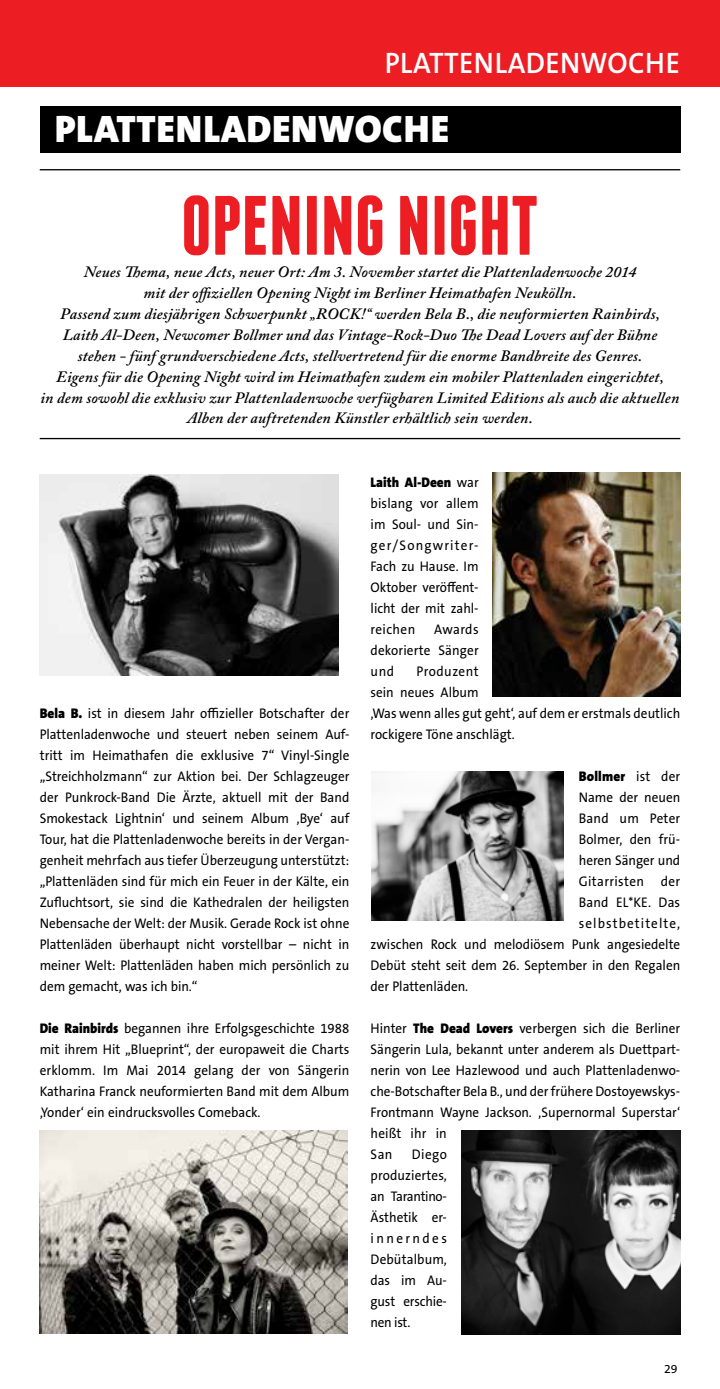
<style>
.page{position:relative;width:720px;height:1389px;background:#fff}
.page>*{position:absolute;margin:0;border:0;box-sizing:border-box;transform-origin:0 0}
.t1{font:700 84px "Franchise";color:#ed1d24}
.t2{font:900 38.5px "The Sans B Plus W9";letter-spacing:.015em;color:#fff}
.t3{font:600 29.75px "The Sans B Plus W6";letter-spacing:.015em;color:#fff;scale:.96 1}
.t4{font:italic 600 15.75px/21px "Adobe Caslon Pro";letter-spacing:.01em;color:#000;text-align:center}
.t5{font:14px/21px "The Sans B Plus W5 Plain";color:#000;text-align:justify;scale:.94 1}
.t6{font:900 14px "The Sans B Plus W9";color:#000;scale:.94 1}
.t7{font:14px "The Sans B Plus W5 Plain";letter-spacing:.08em;color:#000;scale:.94 1}
.t8{font:12.25px "The Sans B Plus W5 Plain";color:#000}
.s1{font-family:"The Sans B Plus W9";font-weight:900}
.s2{font-family:"The Sans B Plus W5 Plain";font-weight:400}
</style>
<div class="page">
<div style="left:0;top:0;width:719px;height:87px;background:#ed1d24"></div>
<hr style="left:40px;top:169px;width:640px;height:1px;background:#000">
<hr style="left:40px;top:438px;width:640px;height:1px;background:#000">
<div style="left:40px;top:106px;width:640px;height:47px;background:#000"></div>
<img style="left:40px;top:1131px;width:307px;height:203px">
<img style="left:492px;top:473px;width:188px;height:224px">
<img style="left:40px;top:475px;width:298px;height:201px">
<img style="left:371px;top:772px;width:192px;height:149px">
<img style="left:461px;top:1131px;width:219px;height:203px">
<h3 class="t3" style="left:240px;top:44px;width:459px">PLATTENLADENWOCHE – TERMINE</h3>
<h3 class="t3" style="left:384px;top:44px;width:293px">PLATTENLADENWOCH</h3>
<h2 class="t2" style="left:55px;top:104px;width:395px">plattenladenwoche</h2>
<h1 class="t1" style="left:181px;top:186px;width:359px">OPENING NIGHT</h1>
<p class="t4" style="left:41px;top:261px;width:640px">Neues Thema, neue Acts, neuer Ort: Am 3. November startet die Plattenladenwoche 2014<br>mit der offiziellen Opening Night im Berliner Heimathafen Neukölln.<br>Passend zum diesjährigen Schwerpunkt „ROCK!“ werden Bela B., die neuformierten Rainbirds, Laith Al-Deen, Newcomer Bollmer und das Vintage-Rock-Duo The Dead Lovers auf der Bühne<br>stehen - fünf grundverschiedene Acts, stellvertretend für die enorme Bandbreite des Genres.<br>Eigens für die Opening Night wird im Heimathafen zudem ein mobiler Plattenladen eingerichtet,<br>in dem sowohl die exklusiv zur Plattenladenwoche verfügbaren Limited Editions als auch die aktuellen Alben der auftretenden Künstler erhältlich sein werden.</p>
<p class="t5" style="left:40px;top:702px;width:331px"><span class="s1">Bela B.</span> ist in diesem Jahr offizieller Botschafter der Plattenladenwoche und steuert neben seinem Auf&shy;tritt im Heimathafen die exklusive 7“ Vinyl-Single „Streichholzmann“ zur Aktion bei. Der Schlagzeuger der Punkrock-Band Die Ärzte, aktuell mit der Band Smokestack Lightnin‘ und seinem Album ‚Bye‘ auf Tour, hat die Plattenladenwoche bereits in der Vergan&shy;genheit mehrfach aus tiefer Ü berzeugung unterstützt: „Plattenläden sind für mich ein Feuer in der Kälte, ein Zufluchtsort, sie sind die Kathedralen der heiligsten Nebensache der Welt: der Musik. Gerade Rock ist ohne Plattenläden überhaupt nicht vorstellbar – nicht in meiner Welt: Plattenläden haben mich persönlich zu dem gemacht, was ich bin.“</p>
<p class="t5" style="left:40px;top:1017px;width:331px"><span class="s1">Die Rainbirds</span> begannen ihre Erfolgsgeschichte 1988 mit ihrem Hit „Blueprint“, der europaweit die Charts erklomm. I m Mai 2014 gelang der von Sängerin Katharina Franck neuformierten Band mit dem Album ‚Yonder‘ ein eindrucksvolles Comeback.</p>
<p class="t6" style="left:370px;top:473px;width:116px">Laith Al-Deen <span class="s2">war</span></p>
<p class="t5" style="left:370px;top:492px;width:116px">bislang vor allem im Soul- und Sin&shy;ger/Songwriter-Fach zu Hause. I m Oktober veröffent&shy;licht der mit zahl&shy;reichen</p>
<p class="t5" style="left:370px;top:618px;width:116px;text-indent:63px">Awards dekorierte Sänger und</p>
<p class="t5" style="left:370px;top:660px;width:331px;text-align:left;text-indent:46px">Produzent<br>sein neues Album<br>‚Was wenn alles gut geht‘, auf dem er erstmals deutlich rockigere Töne anschlägt.</p>
<p class="t6" style="left:578px;top:767px;width:109px">Bollmer <span class="s2">ist der</span></p>
<p class="t5" style="left:578px;top:786px;width:109px">Name der neuen</p>
<p class="t5" style="left:578px;top:807px;width:109px">Band um Peter</p>
<p class="t5" style="left:578px;top:828px;width:109px">Bolmer, den frü-</p>
<p class="t5" style="left:578px;top:849px;width:109px">heren Sänger und</p>
<p class="t5" style="left:578px;top:870px;width:109px">Gitarristen der</p>
<p class="t5" style="left:578px;top:891px;width:109px">Band EL*KE. Das</p>
<p class="t7" style="left:578px;top:914px;width:109px">selbstbetitelte,</p>
<p class="t5" style="left:370px;top:933px;width:331px">zwischen Rock und melodiösem Punk angesiedelte</p>
<p class="t5" style="left:370px;top:954px;width:331px">Debüt steht seit dem 26. September in den Regalen</p>
<p class="t5" style="left:370px;top:975px;width:105px">der Plattenläden.</p>
<p class="t5" style="left:370px;top:1017px;width:331px;text-align:left">Hinter <span class="s1">The Dead Lovers</span> verbergen sich die Berliner Sängerin Lula, bekannt unter anderem als Duettpart&shy;nerin von Lee Hazlewood und auch Plattenladenwo&shy;che-Botschafter Bela B., und der frühere Dostoyewskys-Frontmann Wayne Jackson. ‚Supernormal Superstar‘ heißt ihr in<br>San</p>
<p class="t5" style="left:370px;top:1143px;width:83px;text-indent:41px">Diego produziertes, an Tarantino-Ästhetik er&shy;innerndes Debütalbum, das im Au&shy;gust erschie&shy;nen ist.</p>
<p class="t8" style="left:663px;top:1361px;width:15px">29</p>
</div>
